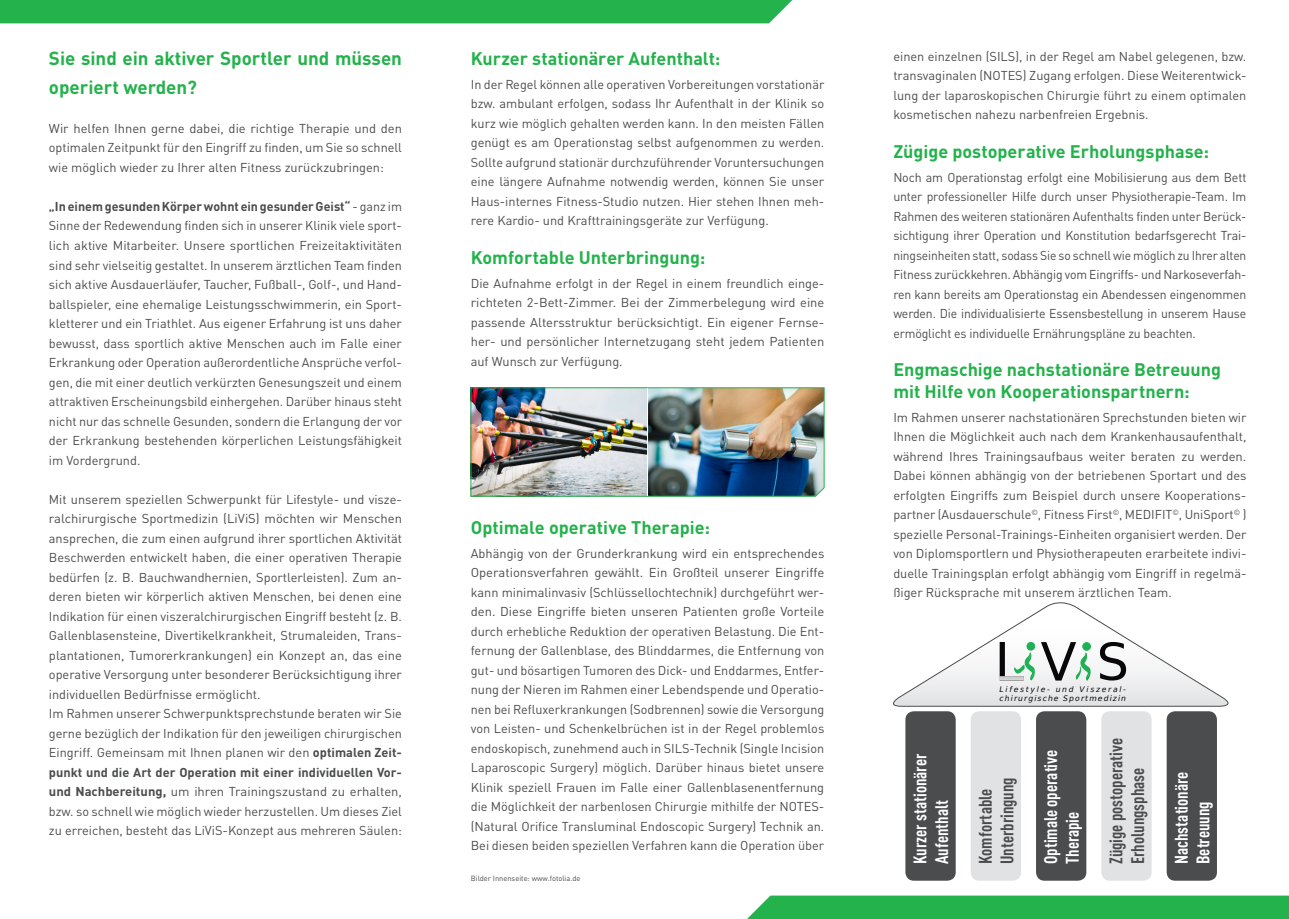
<style>
.page{position:relative;width:1289px;height:919px;background:#fff}
.page>*{position:absolute;margin:0;border:0;box-sizing:border-box;transform-origin:0 0}
.t1{font:52.8px "Bitstream Vera Sans";color:#080709}
.t2{font:700 18.75px/28.5px "DINOT";color:#23b24b}
.t3{font:700 18px/21.6px "DINOT";color:#23b24b}
.t4{font:700 condensed 18px/21.6px "DINOT";color:#fff}
.t5{font:700 condensed 18px/21.6px "DINOT";color:#4b4c4d}
.t6{font:12.75px/19.5px "DINOT";color:#4b4c4d;text-align:justify}
.t7{font:italic 7.65px/9.1px "Bitstream Vera Sans";letter-spacing:.145em;color:#080709}
.t8{font:7.5px "DINOT";color:#4b4c4d}
.s1{font-weight:700}
.s2{font-size:51px}
</style>
<div class="page">
<img style="left:470px;top:387px;width:354px;height:109px">
<hr style="left:647px;top:388px;width:1px;height:108px;background:#fff">
<svg style="left:893px;top:602px;width:336px;height:105px"></svg>
<div style="left:905px;top:711px;width:50px;height:169px;background:#4b4c4d;border-radius:9px"></div>
<div style="left:970px;top:711px;width:51px;height:169px;background:#e1e2e4;border-radius:9px"></div>
<div style="left:1036px;top:711px;width:50px;height:169px;background:#4b4c4d;border-radius:9px"></div>
<div style="left:1101px;top:711px;width:50px;height:169px;background:#e1e2e4;border-radius:9px"></div>
<div style="left:1166px;top:711px;width:50px;height:169px;background:#4b4c4d;border-radius:9px"></div>
<div style="left:0;top:0;width:793px;height:23px;background:#23b24b"></div>
<div style="left:748px;top:895px;width:540px;height:23px;background:#23b24b"></div>
<h2 class="t2" style="left:49px;top:44px;width:354px">Sie sind ein aktiver Sportler und müssen operiert werden?</h2>
<p class="t6" style="left:49px;top:118px;width:354px">Wir helfen Ihnen gerne dabei, die richtige Therapie und den optimalen Zeitpunkt für den Eingriff zu finden, um Sie so schnell wie möglich wieder zu Ihrer alten Fitness zurückzubringen:</p>
<p class="t6" style="left:49px;top:196px;width:354px"><span class="s1">„In einem gesunden Körper wohnt ein gesunder Geist“</span> - ganz im Sinne der Redewendung finden sich in unserer Klinik viele sport&shy;lich aktive Mitarbeiter. Unsere sportlichen Freizeitaktivitäten sind sehr vielseitig gestaltet. In unserem ärztlichen Team finden sich aktive Ausdauerläufer, Taucher, Fußball-, Golf-, und Hand&shy;ballspieler, eine ehemalige Leistungsschwimmerin, ein Sport&shy;kletterer und ein Triathlet. Aus eigener Erfahrung ist uns daher bewusst, dass sportlich aktive Menschen auch im Falle einer Erkrankung oder Operation außerordentliche Ansprüche verfol&shy;gen, die mit einer deutlich verkürzten Genesungszeit und einem attraktiven Erscheinungsbild einhergehen. Darüber hinaus steht nicht nur das schnelle Gesunden, sondern die Erlangung der vor der Erkrankung bestehenden körperlichen Leistungsfähigkeit im Vordergrund.</p>
<p class="t6" style="left:49px;top:489px;width:354px;text-align:left">Mit unserem speziellen Schwerpunkt für Lifestyle- und visze&shy;ralchirurgische Sportmedizin (LiViS) möchten wir Menschen ansprechen, die zum einen aufgrund ihrer sportlichen Aktivität Beschwerden entwickelt haben, die einer operativen Therapie bedürfen (z. B. Bauchwandhernien, Sportlerleisten). Zum an&shy;deren bieten wir körperlich aktiven Menschen, bei denen eine Indikation für einen viszeralchirurgischen Eingriff besteht (z. B.<br>Gallenblasensteine, Divertikelkrankheit, Strumaleiden, Trans&shy;plantationen, Tumorerkrankungen) ein Konzept an, das eine operative Versorgung unter besonderer Berücksichtigung ihrer individuellen Bedürfnisse ermöglicht.<br>Im Rahmen unserer Schwerpunktsprechstunde beraten wir Sie gerne bezüglich der Indikation für den jeweiligen chirurgischen Eingriff. Gemeinsam mit Ihnen planen wir den <span class="s1">optimalen Zeit&shy;punkt und die Art der Operation mit einer individuellen Vor&shy;und Nachbereitung,</span> um ihren Trainingszustand zu erhalten, bzw. so schnell wie möglich wieder herzustellen. Um dieses Ziel zu erreichen, besteht das LiViS-Konzept aus mehreren Säulen:</p>
<h3 class="t3" style="left:471px;top:47px;width:251px">Kurzer stationärer Aufenthalt:</h3>
<p class="t6" style="left:471px;top:74px;width:355px">In der Regel können alle operativen Vorbereitungen vorstationär bzw. ambulant erfolgen, sodass Ihr Aufenthalt in der Klinik so kurz wie möglich gehalten werden kann. In den meisten Fällen genügt es am Operationstag selbst aufgenommen zu werden.<br>Sollte aufgrund stationär durchzuführender Voruntersuchungen eine längere Aufnahme notwendig werden, können Sie unser Haus-internes Fitness-Studio nutzen. Hier stehen Ihnen meh&shy;rere Kardio- und Krafttrainingsgeräte zur Verfügung.</p>
<h3 class="t3" style="left:471px;top:246px;width:236px">Komfortable Unterbringung:</h3>
<p class="t6" style="left:471px;top:273px;width:355px">Die Aufnahme erfolgt in der Regel in einem freundlich einge&shy;richteten 2-Bett-Zimmer. Bei der Zimmerbelegung wird eine passende Altersstruktur berücksichtigt. Ein eigener Fernse&shy;her- und persönlicher Internetzugang steht jedem Patienten auf Wunsch zur Verfügung.</p>
<h3 class="t3" style="left:471px;top:516px;width:241px">Optimale operative Therapie:</h3>
<p class="t6" style="left:471px;top:543px;width:355px">Abhängig von der Grunderkrankung wird ein entsprechendes Operationsverfahren gewählt. Ein Großteil unserer Eingriffe kann minimalinvasiv (Schlüssellochtechnik) durchgeführt wer&shy;den. Diese Eingriffe bieten unseren Patienten große Vorteile durch erhebliche Reduktion der operativen Belastung. Die Ent&shy;fernung der Gallenblase, des Blinddarmes, die Entfernung von gut- und bösartigen Tumoren des Dick- und Enddarmes, Entfer&shy;nung der Nieren im Rahmen einer Lebendspende und Operatio&shy;nen bei Refluxerkrankungen (Sodbrennen) sowie die Versorgung von Leisten- und Schenkelbrüchen ist in der Regel problemlos endoskopisch, zunehmend auch in SILS-Technik (Single Incision Laparoscopic Surgery) möglich. Darüber hinaus bietet unsere Klinik speziell Frauen im Falle einer Gallenblasenentfernung die Möglichkeit der narbenlosen Chirurgie mithilfe der NOTES-(Natural Orifice Transluminal Endoscopic Surgery) Technik an.<br>Bei diesen beiden speziellen Verfahren kann die Operation über</p>
<p class="t8" style="left:471px;top:873px;width:111px">Bilder Innenseite: www.fotolia.de</p>
<p class="t6" style="left:893px;top:46px;width:354px">einen einzelnen (SILS), in der Regel am Nabel gelegenen, bzw. transvaginalen (NOTES) Zugang erfolgen. Diese Weiterentwick&shy;lung der laparoskopischen Chirurgie führt zu einem optimalen kosmetischen nahezu narbenfreien Ergebnis.</p>
<h3 class="t3" style="left:893px;top:140px;width:317px">Zügige postoperative Erholungsphase:</h3>
<p class="t6" style="left:893px;top:167px;width:354px">Noch am Operationstag erfolgt eine Mobilisierung aus dem Bett unter professioneller Hilfe durch unser Physiotherapie-Team. Im Rahmen des weiteren stationären Aufenthalts finden unter Berück&shy;sichtigung ihrer Operation und Konstitution bedarfsgerecht Trai&shy;ningseinheiten statt, sodass Sie so schnell wie möglich zu Ihrer alten Fitness zurückkehren. Abhängig vom Eingriffs- und Narkoseverfah&shy;ren kann bereits am Operationstag ein Abendessen eingenommen werden. Die individualisierte Essensbestellung in unserem Hause ermöglicht es individuelle Ernährungspläne zu beachten.</p>
<h3 class="t3" style="left:893px;top:358px;width:329px">Engmaschige nachstationäre Betreuung mit Hilfe von Kooperationspartnern:</h3>
<p class="t6" style="left:893px;top:407px;width:354px">Im Rahmen unserer nachstationären Sprechstunden bieten wir Ihnen die Möglichkeit auch nach dem Krankenhausaufenthalt, während Ihres Trainingsaufbaus weiter beraten zu werden.<br>Dabei können abhängig von der betriebenen Sportart und des erfolgten Eingriffs zum Beispiel durch unsere Kooperations&shy;partner (Ausdauerschule<sup>©</sup>, Fitness First<sup>©</sup>, MEDIFIT<sup>©</sup>, UniSport<sup>©</sup> ) spezielle Personal-Trainings-Einheiten organisiert werden. Der von Diplomsportlern und Physiotherapeuten erarbeitete indivi&shy;duelle Trainingsplan erfolgt abhängig vom Eingriff in regelmä&shy;ßiger Rücksprache mit unserem ärztlichen Team.</p>
<h3 class="t4" style="left:909px;top:864px;width:112px;rotate:-90deg">Kurzer stationärer<br>Aufenthalt</h3>
<h1 class="t1" style="left:994px;top:631px;width:136px">L V <span class="s2">S</span></h1>
<p class="t7" style="left:999px;top:684px;width:128px">Lifestyle- und Viszeral&shy;chirurgische Sportmedizin</p>
<h3 class="t5" style="left:974px;top:864px;width:88px;rotate:-90deg">Komfortable<br>Unterbringung</h3>
<h3 class="t4" style="left:1039px;top:864px;width:116px;rotate:-90deg">Optimale operative<br>Therapie</h3>
<h3 class="t5" style="left:1105px;top:864px;width:128px;rotate:-90deg">Zügige postoperative<br>Erholungsphase</h3>
<h3 class="t4" style="left:1170px;top:864px;width:94px;rotate:-90deg">Nachstationäre<br>Betreuung</h3>
</div>
